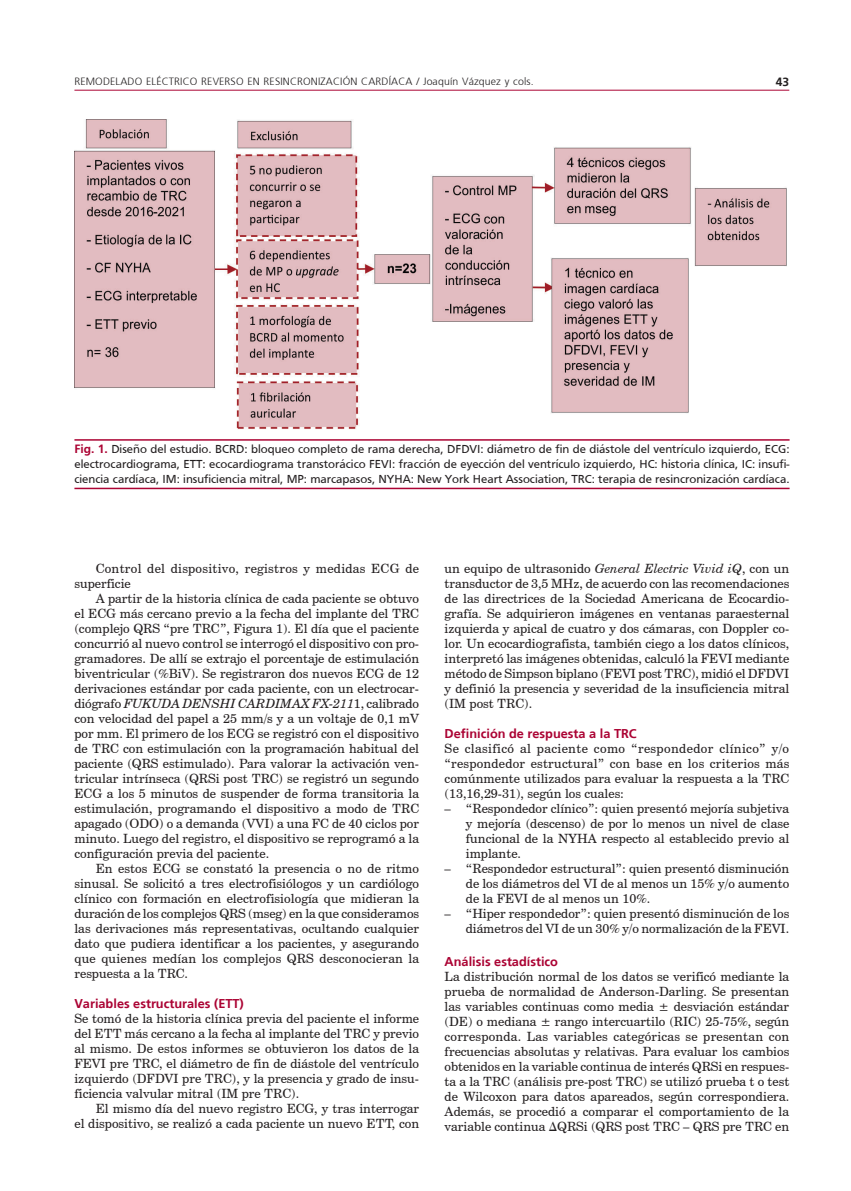
<style>
.page{position:relative;width:851px;height:1191px;background:#fff}
.page>*{position:absolute;margin:0;border:0;box-sizing:border-box;transform-origin:0 0}
.texto2{font:12.75px/15px "Century Schoolbook BT";color:#231f20;text-align:justify}
.texto3{font:12.75px/15px "Century Schoolbook BT";color:#231f20;text-align:justify}
.punteo_2{font:12.75px/15px "Century Schoolbook BT";color:#231f20;text-align:justify}
.subtit2n{font:700 12.75px "Frutiger";color:#ab0333}
.texto2-2{font:12.75px/15px "Century Schoolbook BT";letter-spacing:.02em;color:#231f20}
.epigrafe{font:12px/15px "Frutiger";color:#231f20;text-align:justify}
.t1{font:700 12px "Frutiger";color:#231f20}
.t2{font:300 10.5px "Frutiger";letter-spacing:.015em;color:#231f20}
.s1{font-weight:700;color:#ab0333}
.s2{font-style:italic}
</style>
<div class="page">
<hr style="left:74px;top:90px;width:715px;height:1px;background:#ab0333">
<hr style="left:74px;top:439px;width:715px;height:2px;background:#ab0333">
<hr style="left:74px;top:488px;width:715px;height:1px;background:#ab0333">
<img style="left:74px;top:119px;width:713px;height:310px">
<p class="t2" style="left:74px;top:76px;width:460px">REMODELADO ELÉCTRICO REVERSO EN RESINCRONIZACIÓN CARDÍACA / Joaquín Vázquez y cols.</p>
<p class="t1" style="left:775px;top:75px;width:15px">43</p>
<p class="epigrafe" style="left:74px;top:442px;width:716px"><span class="s1">Fig. 1.</span> Diseño del estudio. BCRD: bloqueo completo de rama derecha, DFDVI: diámetro de fin de diástole del ventrículo izquierdo, ECG: electrocardiograma, ETT: ecocardiograma transtorácico FEVI: fracción de eyección del ventrículo izquierdo, HC: historia clínica, IC: insufi&shy;ciencia cardíaca, IM: insuficiencia mitral, MP: marcapasos, NYHA: New York Heart Association, TRC: terapia de resincronización cardíaca.</p>
<p class="texto2-2" style="left:74px;top:561px;width:346px;text-indent:21px">Control del dispositivo, registros y medidas ECG de superficie</p>
<p class="texto2" style="left:74px;top:591px;width:346px;text-indent:21px">A partir de la historia clínica de cada paciente se obtuvo el ECG más cercano previo a la fecha del implante del TRC (complejo QRS “pre TRC”, Figura 1). El día que el paciente concurrió al nuevo control se interrogó el dispositivo con pro&shy;gramadores. De allí se extrajo el porcentaje de estimulación biventricular (%BiV). Se registraron dos nuevos ECG de 12 derivaciones estándar por cada paciente, con un electrocar&shy;diógrafo <span class="s2">FUKUDA DENSHI CARDIMAX FX-211</span>1, calibrado con velocidad del papel a 25 mm/s y a un voltaje de 0,1 mV por mm. El primero de los ECG se registró con el dispositivo de TRC con estimulación con la programación habitual del paciente (QRS estimulado). Para valorar la activación ven&shy;tricular intrínseca (QRSi post TRC) se registró un segundo ECG a los 5 minutos de suspender de forma transitoria la estimulación, programando el dispositivo a modo de TRC apagado (ODO) o a demanda (VVI) a una FC de 40 ciclos por minuto. Luego del registro, el dispositivo se reprogramó a la configuración previa del paciente.</p>
<p class="texto2" style="left:74px;top:861px;width:346px;text-indent:21px">En estos ECG se constató la presencia o no de ritmo sinusal. Se solicitó a tres electrofisiólogos y un cardiólogo clínico con formación en electrofisiología que midieran la duración de los complejos QRS (mseg) en la que consideramos las derivaciones más representativas, ocultando cualquier dato que pudiera identificar a los pacientes, y asegurando que quienes medían los complejos QRS desconocieran la respuesta a la TRC.</p>
<p class="subtit2n" style="left:74px;top:996px;width:171px">Variables estructurales (ETT)</p>
<p class="texto3" style="left:74px;top:1011px;width:346px">Se tomó de la historia clínica previa del paciente el informe del ETT más cercano a la fecha al implante del TRC y previo al mismo. De estos informes se obtuvieron los datos de la FEVI pre TRC, el diámetro de fin de diástole del ventrículo izquierdo (DFDVI pre TRC), y la presencia y grado de insu&shy;ficiencia valvular mitral (IM pre TRC).</p>
<p class="texto2" style="left:74px;top:1101px;width:346px;text-align:right">El mismo día del nuevo registro ECG, y tras interrogar<br>el dispositivo, se realizó a cada paciente un nuevo ETT, con</p>
<p class="texto2" style="left:444px;top:561px;width:346px">un equipo de ultrasonido <span class="s2">General Electric Vivid iQ</span>, con un transductor de 3,5 MHz, de acuerdo con las recomendaciones de las directrices de la Sociedad Americana de Ecocardio&shy;grafía. Se adquirieron imágenes en ventanas paraesternal izquierda y apical de cuatro y dos cámaras, con Doppler co&shy;lor. Un ecocardiografista, también ciego a los datos clínicos, interpretó las imágenes obtenidas, calculó la FEVI mediante método de Simpson biplano (FEVI post TRC), midió el DFDVI y definió la presencia y severidad de la insuficiencia mitral (IM post TRC).</p>
<p class="subtit2n" style="left:444px;top:726px;width:194px">Definición de respuesta a la TRC</p>
<p class="texto3" style="left:444px;top:741px;width:346px">Se clasificó al paciente como “respondedor clínico” y/o “respondedor estructural” con base en los criterios más comúnmente utilizados para evaluar la respuesta a la TRC (13,16,29-31), según los cuales:</p>
<p class="punteo_2" style="left:466px;top:801px;width:325px;text-indent:-21px">– “Respondedor clínico”: quien presentó mejoría subjetiva y mejoría (descenso) de por lo menos un nivel de clase funcional de la NYHA respecto al establecido previo al implante.</p>
<p class="punteo_2" style="left:466px;top:861px;width:325px;text-indent:-21px">– “Respondedor estructural”: quien presentó disminución de los diámetros del VI de al menos un 15% y/o aumento de la FEVI de al menos un 10%.</p>
<p class="punteo_2" style="left:444px;top:906px;width:346px;text-align:right">– “Hiper respondedor”: quien presentó disminución de los diámetros del VI de un 30% y/o normalización de la FEVI.</p>
<p class="subtit2n" style="left:444px;top:953px;width:115px">Análisis estadístico</p>
<p class="texto3" style="left:444px;top:968px;width:346px">La distribución normal de los datos se verificó mediante la prueba de normalidad de Anderson-Darling. Se presentan las variables continuas como media ± desviación estándar (DE) o mediana ± rango intercuartilo (RIC) 25-75%, según corresponda. Las variables categóricas se presentan con frecuencias absolutas y relativas. Para evaluar los cambios obtenidos en la variable continua de interés QRSi en respues&shy;ta a la TRC (análisis pre-post TRC) se utilizó prueba t o test de Wilcoxon para datos apareados, según correspondiera.<br>Además, se procedió a comparar el comportamiento de la variable continua ΔQRSi (QRS post TRC – QRS pre TRC en</p>
</div>
